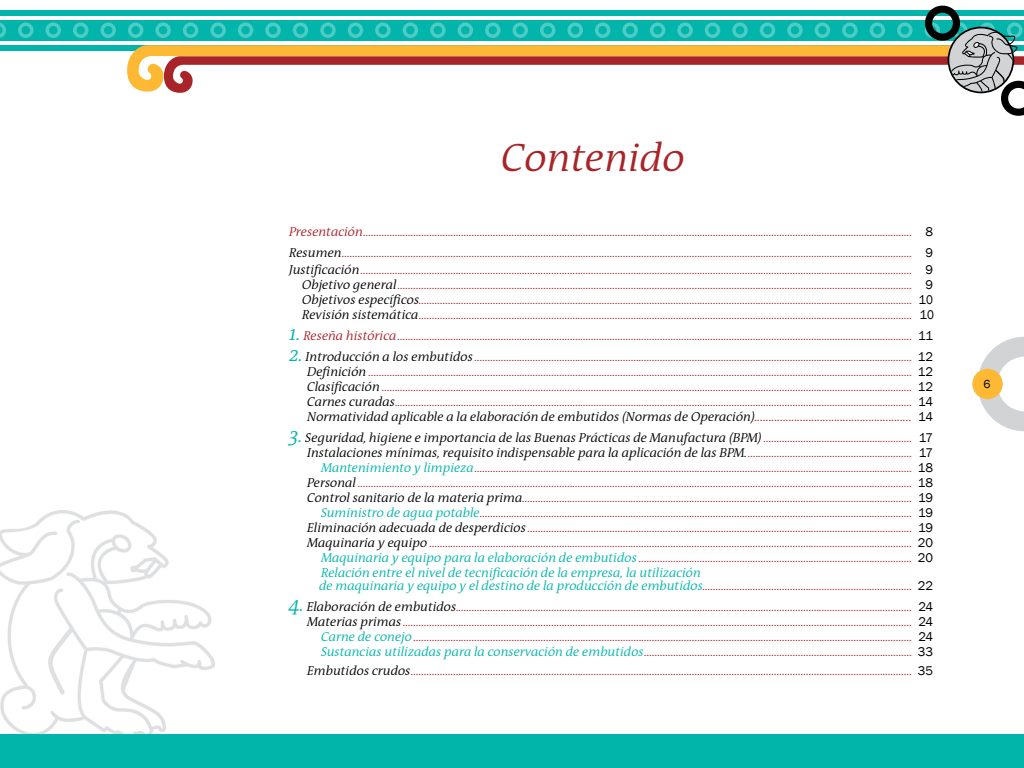
<style>
.page{position:relative;width:1024px;height:768px;background:#fff}
.page>*{position:absolute;margin:0;border:0;box-sizing:border-box;transform-origin:0 0}
.t1{font:italic 300 40px "The Antiqua B4 i";color:#a82428}
.t2{font:italic 300 13px/15px "The Antiqua B4 i";color:#a82428;text-align:justify}
.t3{font:italic 300 13px "The Antiqua B4 i";color:#000}
.t4{font:italic 300 13px "The Antiqua B4 i";color:#02b5ab}
.t5{font:12px "Franklin Gothic";color:#000}
.s1{font-family:"Franklin Gothic";font-weight:400;font-style:normal;color:#000}
.s2{color:#000}
.s3{font-size:20px;color:#02b5ab}
.s4{font-size:14px}
.s5{color:#a82428}
.s6{font-family:"Franklin Gothic";font-weight:400;font-style:normal}
.s7{color:#02b5ab}
</style>
<div class="page">
<img style="left:0;top:510px;width:214px;height:224px">
<svg style="left:978px;top:337px;width:46px;height:94px"></svg>
<div style="left:972px;top:369px;width:31px;height:30px;background:#fdb933;border-radius:50%"></div>
<div style="left:0;top:734px;width:1024px;height:34px;background:#02b5ab"></div>
<div style="left:0;top:20px;width:1024px;height:20px;background:#02b5ab"></div>
<div style="left:0;top:45px;width:1024px;height:5px;background:#02b5ab"></div>
<div style="left:0;top:10px;width:1024px;height:5px;background:#02b5ab"></div>
<svg style="left:127px;top:45px;width:796px;height:47px"></svg>
<svg style="left:0;top:22px;width:6px;height:16px"></svg>
<svg style="left:18px;top:22px;width:16px;height:16px"></svg>
<svg style="left:46px;top:22px;width:15px;height:16px"></svg>
<svg style="left:73px;top:22px;width:16px;height:16px"></svg>
<svg style="left:100px;top:22px;width:16px;height:16px"></svg>
<svg style="left:128px;top:22px;width:15px;height:16px"></svg>
<svg style="left:155px;top:22px;width:16px;height:16px"></svg>
<svg style="left:183px;top:22px;width:15px;height:16px"></svg>
<svg style="left:210px;top:22px;width:16px;height:16px"></svg>
<svg style="left:238px;top:22px;width:15px;height:16px"></svg>
<svg style="left:265px;top:22px;width:16px;height:16px"></svg>
<svg style="left:293px;top:22px;width:15px;height:16px"></svg>
<svg style="left:320px;top:22px;width:16px;height:16px"></svg>
<svg style="left:348px;top:22px;width:15px;height:16px"></svg>
<svg style="left:375px;top:22px;width:16px;height:16px"></svg>
<svg style="left:403px;top:22px;width:15px;height:16px"></svg>
<svg style="left:430px;top:22px;width:16px;height:16px"></svg>
<svg style="left:458px;top:22px;width:15px;height:16px"></svg>
<svg style="left:485px;top:22px;width:16px;height:16px"></svg>
<svg style="left:512px;top:22px;width:16px;height:16px"></svg>
<svg style="left:540px;top:22px;width:15px;height:16px"></svg>
<svg style="left:567px;top:22px;width:16px;height:16px"></svg>
<svg style="left:595px;top:22px;width:15px;height:16px"></svg>
<svg style="left:622px;top:22px;width:16px;height:16px"></svg>
<svg style="left:650px;top:22px;width:15px;height:16px"></svg>
<svg style="left:677px;top:22px;width:16px;height:16px"></svg>
<svg style="left:705px;top:22px;width:15px;height:16px"></svg>
<svg style="left:732px;top:22px;width:16px;height:16px"></svg>
<svg style="left:760px;top:22px;width:15px;height:16px"></svg>
<svg style="left:787px;top:22px;width:16px;height:16px"></svg>
<svg style="left:815px;top:22px;width:15px;height:16px"></svg>
<svg style="left:842px;top:22px;width:16px;height:16px"></svg>
<svg style="left:870px;top:22px;width:15px;height:16px"></svg>
<svg style="left:897px;top:22px;width:16px;height:16px"></svg>
<svg style="left:923px;top:5px;width:101px;height:111px"></svg>
<h1 class="t1" style="left:501px;top:137px;width:185px">Contenido</h1>
<p class="t2" style="left:289px;top:221px;width:645px;line-height:21px">Presentación............................................................................................................................................................................................................... <span class="s1">8<br></span><span class="s2">Resumen</span>....................................................................................................................................................................................................................... <span class="s1">9</span></p>
<p class="t2" style="left:302px;top:262px;width:633px;text-indent:-13px"><span class="s2">Justificación</span>................................................................................................................................................................................................................ <span class="s1">9<br></span><span class="s2">Objetivo general</span>.................................................................................................................................................................................................. <span class="s1">9<br></span><span class="s2">Objetivos específicos</span>.......................................................................................................................................................................................... <span class="s1">10<br></span><span class="s2">Revisión sistemática</span>.......................................................................................................................................................................................... <span class="s1">10</span></p>
<p class="t2" style="left:289px;top:328px;width:645px"><span class="s3">1.</span> Reseña histórica.................................................................................................................................................................................................. <span class="s1">11</span></p>
<p class="t2" style="left:307px;top:349px;width:627px;text-indent:-18px"><span class="s3">2.</span> <span class="s2">Introducción a los embutidos</span> ..................................................................................................................................................................... <span class="s1">12<br></span><span class="s2">Definición</span> ............................................................................................................................................................................................................. <span class="s1">12<br></span><span class="s2">Clasificación</span> ........................................................................................................................................................................................................ <span class="s1">12<br></span><span class="s2">Carnes curadas</span>................................................................................................................................................................................................... <span class="s1">14<br></span><span class="s2">Normatividad aplicable a la elaboración de embutidos (Normas de Operación)</span><span class="s4">.......................................................</span> <span class="s1">14</span></p>
<p class="t3" style="left:289px;top:430px;width:645px"><span class="s3">3.</span> Seguridad, higiene e importancia de las Buenas Prácticas de Manufactura (BPM) <span class="s5">........................................................</span> <span class="s6">17</span></p>
<p class="t3" style="left:307px;top:445px;width:627px">Instalaciones mínimas, requisito indispensable para la aplicación de las BPM.<span class="s5">..............................................................</span> <span class="s6">17</span></p>
<p class="t2" style="left:321px;top:460px;width:613px"><span class="s7">Mantenimiento y limpieza</span>..................................................................................................................................................................... <span class="s1">18</span></p>
<p class="t2" style="left:307px;top:475px;width:627px"><span class="s2">Personal</span> ................................................................................................................................................................................................................. <span class="s1">18</span></p>
<p class="t2" style="left:307px;top:490px;width:627px"><span class="s2">Control sanitario de la materia prima</span>................................................................................................................................................... <span class="s1">19</span></p>
<p class="t2" style="left:321px;top:505px;width:613px"><span class="s7">Suministro de agua potable</span>................................................................................................................................................................... <span class="s1">19</span></p>
<p class="t2" style="left:307px;top:520px;width:627px"><span class="s2">Eliminación adecuada de desperdicios</span> ................................................................................................................................................. <span class="s1">19</span></p>
<p class="t2" style="left:307px;top:535px;width:627px"><span class="s2">Maquinaria y equipo</span> ...................................................................................................................................................................................... <span class="s1">20</span></p>
<p class="t2" style="left:321px;top:550px;width:613px"><span class="s7">Maquinaria y equipo para la elaboración de embutidos</span> ....................................................................................................... <span class="s1">20</span></p>
<p class="t4" style="left:321px;top:566px;width:381px">Relación entre el nivel de tecnificación de la empresa, la utilización</p>
<p class="t2" style="left:319px;top:578px;width:615px"><span class="s7">de maquinaria y equipo y el destino de la producción de embutidos</span>............................................................................... <span class="s1">22</span></p>
<p class="t2" style="left:289px;top:599px;width:646px;text-align:right"><span class="s3">4.</span> <span class="s2">Elaboración de embutidos</span>............................................................................................................................................................................ <span class="s1">24<br></span><span class="s2">Materias primas</span> ................................................................................................................................................................................................ <span class="s1">24<br></span><span class="s7">Carne de conejo</span> ............................................................................................................................................................................................ <span class="s1">24<br></span><span class="s7">Sustancias utilizadas para la conservación de embutidos</span>..................................................................................................... <span class="s1">33</span></p>
<p class="t2" style="left:307px;top:663px;width:627px"><span class="s2">Embutidos crudos</span>............................................................................................................................................................................................. <span class="s1">35</span></p>
<p class="t5" style="left:983px;top:377px;width:9px">6</p>
</div>
